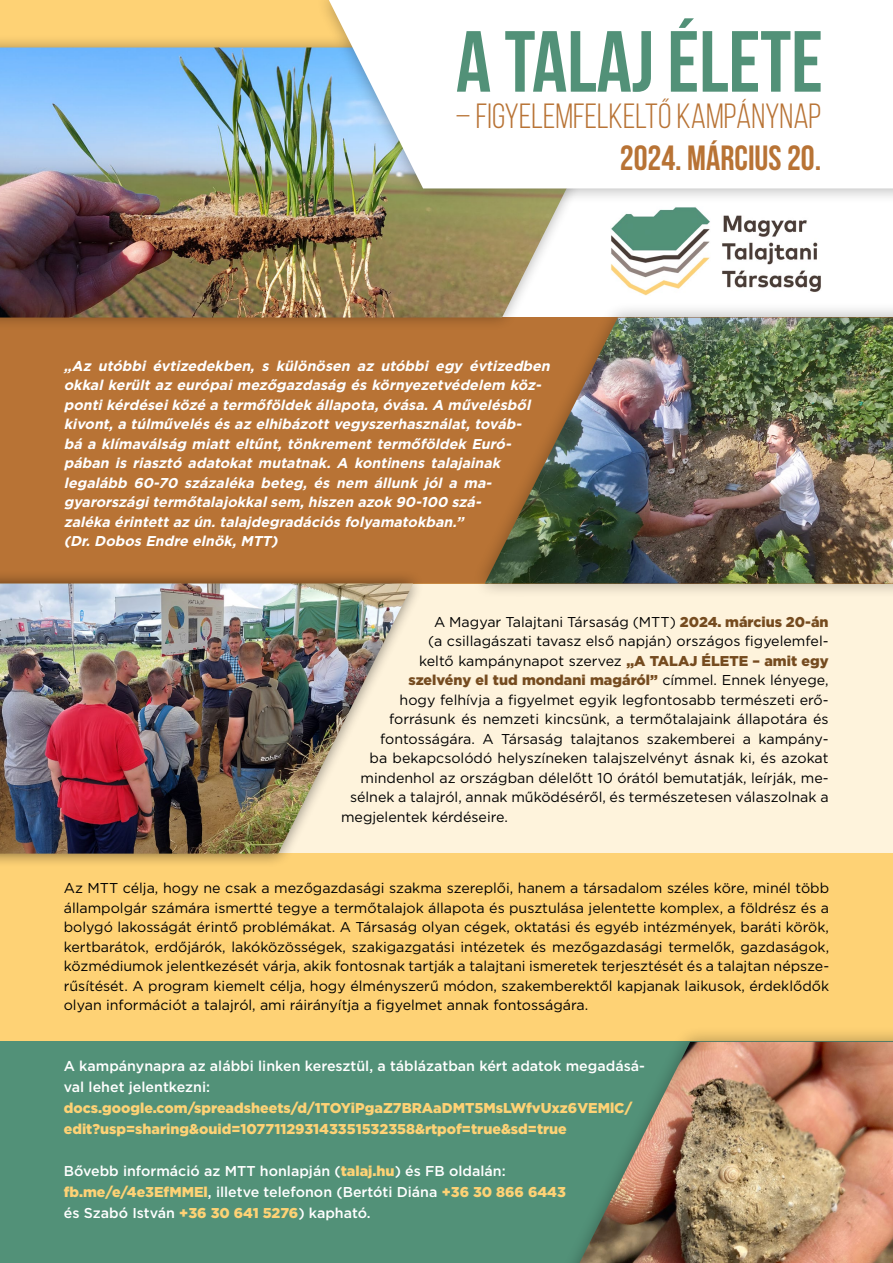
<style>
.page{position:relative;width:893px;height:1263px;background:#fff}
.page>*{position:absolute;margin:0;border:0;box-sizing:border-box;transform-origin:0 0}
.t1{font:700 86.55px "Bebas Neue";color:#529178}
.t2{font:34.95px "Bebas Neue";color:#b87335}
.t3{font:700 34.95px "Bebas Neue";color:#b87335}
.t4{font:14.25px/19.5px "Gotham";color:#000;text-align:justify}
.t5{font:italic 700 14.25px/19.5px "Gotham";color:#fff}
.t6{font:500 14.25px/21px "Gotham";color:#fff}
.t7{font:900 14.25px/21px "Gotham";color:#fed275}
.t8{font:900 14.25px "Gotham";color:#754b1f}
.s1{font-weight:900;color:#754b1f}
.s2{font-weight:400;color:#000}
.s3{font-weight:900;color:#fed275}
</style>
<div class="page">
<div style="left:0;top:854px;width:893px;height:188px;background:#fed275"></div>
<div style="left:0;top:1042px;width:893px;height:221px;background:#529178"></div>
<div style="left:0;top:318px;width:893px;height:265px;background:#b87335"></div>
<div style="left:0;top:583px;width:893px;height:271px;background:#fef3dc"></div>
<div style="left:0;top:0;width:315px;height:34px;background:#fed275"></div>
<div style="left:0;top:34px;width:592px;height:297px;background:#000;opacity:.33"></div>
<img style="left:0;top:47px;width:578px;height:271px">
<div style="left:0;top:570px;width:425px;height:297px;background:#000;opacity:.5"></div>
<img style="left:0;top:583px;width:413px;height:271px">
<div style="left:471px;top:302px;width:422px;height:297px;background:#000;opacity:.33"></div>
<img style="left:485px;top:318px;width:408px;height:265px">
<img style="left:611px;top:207px;width:99px;height:89px">
<img style="left:722px;top:215px;width:99px;height:77px">
<div style="left:315px;top:0;width:578px;height:204px;background:#000;opacity:.33"></div>
<svg style="left:329px;top:0;width:564px;height:188px"></svg>
<div style="left:543px;top:1026px;width:350px;height:237px;background:#000;opacity:.33"></div>
<img style="left:579px;top:1042px;width:314px;height:221px">
<h1 class="t1" style="left:456px;top:14px;width:369px">A TALAJ ÉLETE</h1>
<h2 class="t2" style="left:456px;top:97px;width:367px">– FIGYELEMFELKELTŐ KAMPÁNYNAP</h2>
<h2 class="t3" style="left:620px;top:139px;width:203px">2024. MÁRCIUS 20.</h2>
<p class="t5" style="left:64px;top:356px;width:492px">„Az utóbbi évtizedekben, s különösen az utóbbi egy évtizedben okkal került az európai mezőgazdaság és környezetvédelem köz&shy;pontikérdéseiközé a termőföldek állapota,óvása.A művelésből kivont,a túlművelésésaz elhibázottvegyszerhasználat,továb-<br>bá a klímaválság miatt eltűnt, tönkrement termőföldek Euró&shy;pában is riasztó adatokat mutatnak. A kontinens talajainak legalább 60-70 százaléka beteg, és nem állunk jól a ma&shy;gyarországitermőtalajokkalsem,hiszen azok 90-100 szá-<br>zaléka érintettaz ún.talajdegradációsfolyamatokban.” (Dr.DobosEndre elnök,MTT)</p>
<p class="t4" style="left:434px;top:611px;width:396px">A Magyar Talajtani Társaság (MTT) <span class="s1">2024. március 20-án</span></p>
<p class="t4" style="left:428px;top:631px;width:402px">(a csillagászati tavasz első napján) országos figyelemfel-</p>
<p class="t4" style="left:419px;top:650px;width:411px">keltő kampánynapot szervez <span class="s1">„A TALAJ ÉLETE – amit egy</span></p>
<p class="t8" style="left:409px;top:670px;width:422px">szelvény el tud mondani magáról” <span class="s2">címmel. Ennek lényege,</span></p>
<p class="t4" style="left:400px;top:689px;width:431px">hogy felhívja a figyelmet egyik legfontosabb természeti erő-</p>
<p class="t4" style="left:389px;top:709px;width:441px">forrásunk és nemzeti kincsünk, a termőtalajaink állapotára és</p>
<p class="t4" style="left:380px;top:728px;width:450px">fontosságára. A Társaság talajtanos szakemberei a kampány-</p>
<p class="t4" style="left:370px;top:748px;width:461px">ba bekapcsolódó helyszíneken talajszelvényt ásnak ki, és azokat</p>
<p class="t4" style="left:361px;top:767px;width:470px">mindenhol az országban délelőtt 10 órától bemutatják, leírják, me-</p>
<p class="t4" style="left:350px;top:787px;width:480px">sélnek a talajról, annak működéséről, és természetesen válaszolnak a</p>
<p class="t4" style="left:341px;top:806px;width:169px">megjelentek kérdéseire.</p>
<p class="t4" style="left:64px;top:878px;width:767px">Az MTT célja, hogy ne csak a mezőgazdasági szakma szereplői, hanem a társadalom széles köre, minél több állampolgár számára ismertté tegye a termőtalajok állapota és pusztulása jelentette komplex, a földrész és a bolygó lakosságát érintő problémákat. A Társaság olyan cégek, oktatási és egyéb intézmények, baráti körök, kertbarátok, erdőjárók, lakóközösségek, szakigazgatási intézetek és mezőgazdasági termelők, gazdaságok, közmédiumok jelentkezését várja, akik fontosnak tartják a talajtani ismeretek terjesztését és a talajtan népsze&shy;rűsítését. A program kiemelt célja, hogy élményszerű módon, szakemberektől kapjanak laikusok, érdeklődők olyan információt a talajról, ami ráirányítja a figyelmet annak fontosságára.</p>
<p class="t6" style="left:64px;top:1055px;width:583px">A kampánynapra az alábbi linken keresztül, a táblázatban kért adatok megadásá&shy;val lehet jelentkezni:</p>
<p class="t7" style="left:64px;top:1097px;width:570px">docs.google.com/spreadsheets/d/1TOYiPgaZ7BRAaDMT5MsLWfvUxz6VEMlC/ edit?usp=sharing&amp;ouid=107711293143351532358&amp;rtpof=true&amp;sd=true</p>
<p class="t6" style="left:64px;top:1160px;width:504px">Bővebb információ az MTT honlapján (<span class="s3">talaj.hu</span>) és FB oldalán: <span class="s3">fb.me/e/4e3EfMMEl</span>, illetve telefonon (Bertóti Diána <span class="s3">+36 30 866 6443 </span>és Szabó István <span class="s3">+36 30 641 5276</span>) kapható.</p>
</div>
